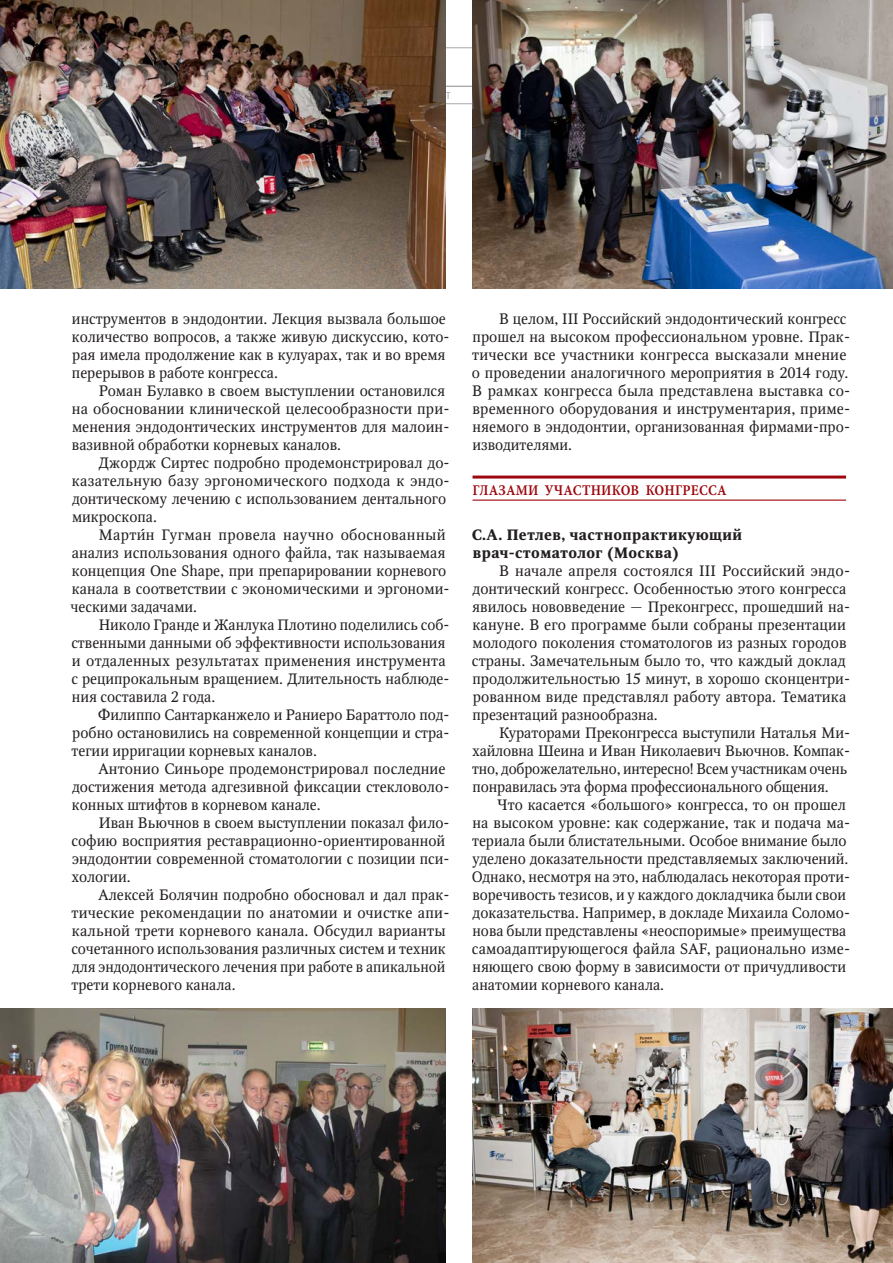
<style>
.page{position:relative;width:893px;height:1263px;background:#fff}
.page>*{position:absolute;margin:0;border:0;box-sizing:border-box;transform-origin:0 0}
.t1{font:15px/18px "Octava";color:#231f20}
.t2{font:700 15px/18px "Octava";letter-spacing:.025em;color:#231f20}
.t3{font:15px "Minion Pro Semibold Cn Capt";letter-spacing:.01em;color:#9d070d}
.t4{font:semi-condensed 10.5px "Myriad Pro";color:#a8a9ad}
</style>
<div class="page">
<hr style="left:72px;top:48px;width:507px;height:1px;background:#a8a9ad">
<hr style="left:72px;top:86px;width:507px;height:1px;background:#a8a9ad">
<hr style="left:72px;top:103px;width:507px;height:1px;background:#a8a9ad">
<hr style="left:472px;top:476px;width:374px;height:3px;background:#9d070d">
<hr style="left:472px;top:500px;width:374px;height:1px;background:#9d070d">
<img style="left:0;top:0;width:446px;height:288px">
<img style="left:0;top:1008px;width:446px;height:255px">
<img style="left:472px;top:0;width:421px;height:288px">
<img style="left:472px;top:1008px;width:421px;height:255px">
<p class="t4" style="left:446px;top:89px;width:6px">T</p>
<p class="t1" style="left:72px;top:310px;width:379px">инструментов в эндодонтии. Лекция вызвала большое количество вопросов, а также живую дискуссию, кото&shy;рая имела продолжение как в кулуарах, так и во время перерывов в работе конгресса.</p>
<p class="t1" style="left:72px;top:382px;width:379px;text-indent:27px">Роман Булавко в своем выступлении остановился на обосновании клинической целесообразности при&shy;менения эндодонтических инструментов для малоин&shy;вазивной обработки корневых каналов.</p>
<p class="t1" style="left:72px;top:454px;width:379px;text-indent:27px">Джордж Сиртес подробно продемонстрировал до&shy;казательную базу эргономического подхода к эндо&shy;донтическому лечению с использованием дентального микроскопа.</p>
<p class="t1" style="left:71px;top:526px;width:380px;text-indent:28px">Марти´н Гугман провела научно обоснованный анализ использования одного файла, так называемая концепция One Shape, при препарировании корневого канала в соответствии с экономическими и эргономи&shy;ческими задачами.</p>
<p class="t1" style="left:71px;top:616px;width:380px;text-indent:27px">Николо Гранде и Жанлука Плотино поделились соб&shy;ственными данными об эффективности использования и отдаленных результатах применения инструмента с реципрокальным вращением. Длительность наблюде&shy;ния составила 2 года.</p>
<p class="t1" style="left:72px;top:706px;width:379px;text-align:justify;text-indent:26px">Филиппо Сантарканжело и Раниеро Бараттоло под&shy;робно остановились на современной концепции и стра&shy;тегии ирригации корневых каналов.</p>
<p class="t1" style="left:72px;top:760px;width:379px;text-indent:26px">Антонио Синьоре продемонстрировал последние достижения метода адгезивной фиксации стекловоло&shy;конных штифтов в корневом канале.</p>
<p class="t1" style="left:71px;top:814px;width:380px;text-indent:27px">Иван Вьючнов в своем выступлении показал фило&shy;софию восприятия реставрационно-ориентированной эндодонтии современной стоматологии с позиции пси&shy;хологии.</p>
<p class="t1" style="left:71px;top:886px;width:380px;text-indent:27px">Алексей Болячин подробно обосновал и дал прак&shy;тические рекомендации по анатомии и очистке апи&shy;кальной трети корневого канала. Обсудил варианты сочетанного использования различных систем и техник для эндодонтического лечения при работе в апикальной трети корневого канала.</p>
<p class="t1" style="left:472px;top:310px;width:380px;text-indent:27px">В целом, III Российский эндодонтический конгресс прошел на высоком профессиональном уровне. Прак&shy;тически все участники конгресса высказали мнение о проведении аналогичного мероприятия в 2014 году.<br>В рамках конгресса была представлена выставка со&shy;временного оборудования и инструментария, приме&shy;няемого в эндодонтии, организованная фирмами-про&shy;изводителями.</p>
<p class="t3" style="left:472px;top:480px;width:256px">Глазами участников конгресса</p>
<p class="t2" style="left:472px;top:526px;width:272px">С.А. Петлев, частнопрактикующий врач‑стоматолог (Москва)</p>
<p class="t1" style="left:472px;top:562px;width:380px;text-indent:27px">В начале апреля состоялся III Российский эндо&shy;донтический конгресс. Особенностью этого конгресса явилось нововведение — Преконгресс, прошедший на&shy;кануне. В его программе были собраны презентации молодого поколения стоматологов из разных городов страны. Замечательным было то, что каждый доклад продолжительностью 15 минут, в хорошо сконцентри&shy;рованном виде представлял работу автора. Тематика презентаций разнообразна.</p>
<p class="t1" style="left:472px;top:724px;width:379px;text-indent:27px">Кураторами Преконгресса выступили Наталья Ми&shy;хайловна Шеина и Иван Николаевич Вьючнов. Компак&shy;тно, доброжелательно, интересно! Всем участникам очень понравилась эта форма профессионального общения.</p>
<p class="t1" style="left:472px;top:796px;width:380px;text-indent:25px">Что касается «большого» конгресса, то он прошел на высоком уровне: как содержание, так и подача ма&shy;териала были блистательными. Особое внимание было уделено доказательности представляемых заключений.<br>Однако, несмотря на это, наблюдалась некоторая проти&shy;воречивость тезисов, и у каждого докладчика были свои доказательства. Например, в докладе Михаила Соломо&shy;нова были представлены «неоспоримые» преимущества самоадаптирующегося файла SAF, рационально изме&shy;няющего свою форму в зависимости от причудливости анатомии корневого канала.</p>
</div>
